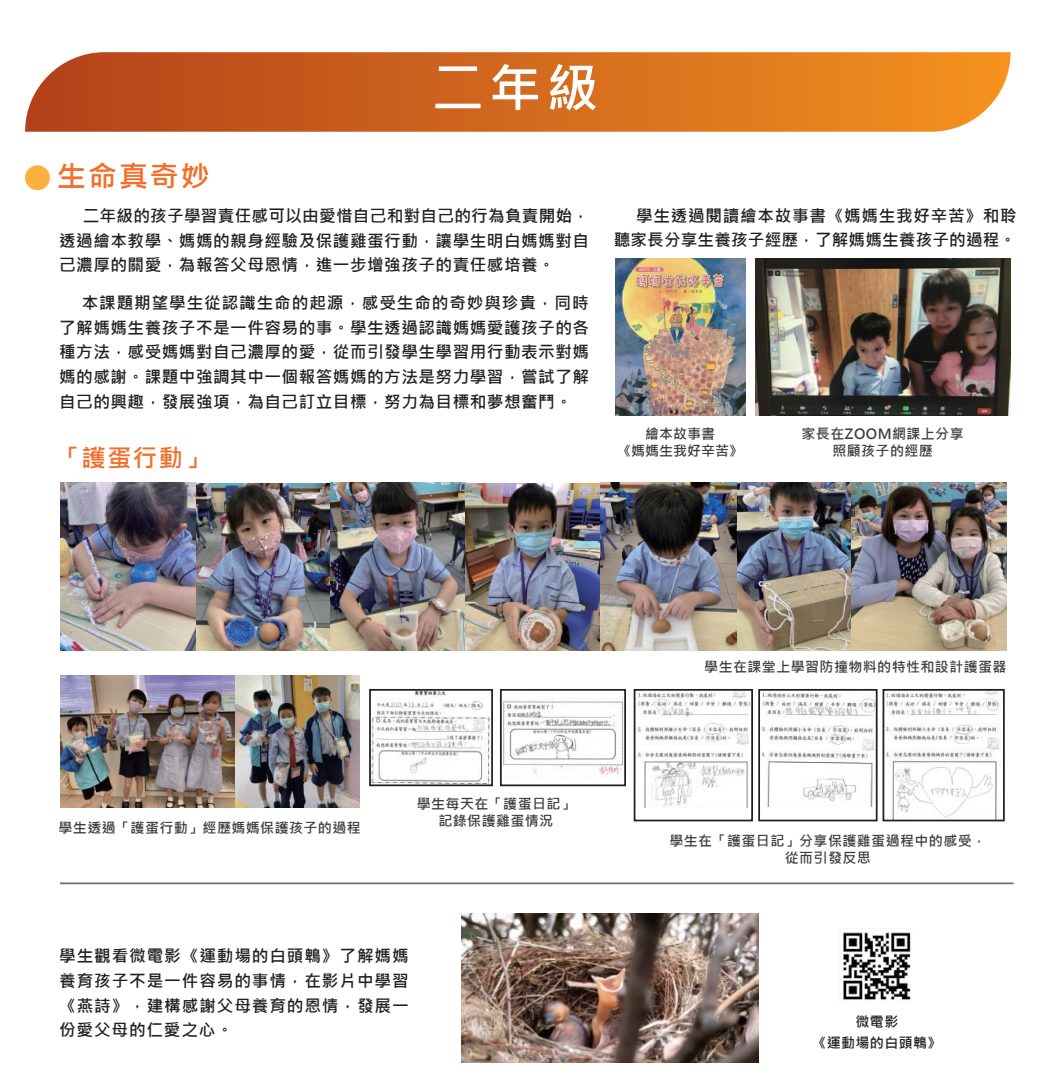
<style>
.page{position:relative;width:1042px;height:1092px;background:#fff}
.page>*{position:absolute;margin:0;border:0;box-sizing:border-box;transform-origin:0 0}
.t1{font:700 52.15px "Microsoft Jheng Hei";color:#fff}
.t2{font:700 29.4px "Microsoft Jheng Hei";letter-spacing:.05em;color:#f36e28}
.t3{font:700 24.5px "Microsoft Jheng Hei";color:#f36e28}
.t4{font:700 16.62px/24.7px "Microsoft Jheng Hei";letter-spacing:.03em;color:#231f20;text-align:justify}
.t5{font:700 16.62px/24.7px "Microsoft Jheng Hei";letter-spacing:.01em;color:#231f20;text-align:right}
.t6{font:700 14px/16.8px "Microsoft Jheng Hei";letter-spacing:.03em;color:#3e3e3f;text-align:center}
.t7{font:700 14px/16.8px "Microsoft Jheng Hei";color:#3e3e3f;text-align:center}
.t8{font:700 14px/20.1px "Microsoft Jheng Hei";letter-spacing:.03em;color:#231f20;text-align:center}
</style>
<div class="page">
<hr style="left:60px;top:882px;width:953px;height:2px;background:#6c6d70">
<svg style="left:25px;top:52px;width:985px;height:80px;background:#d56e26"></svg>
<img style="left:755px;top:258px;width:255px;height:157px">
<img style="left:615px;top:258px;width:130px;height:157px">
<img style="left:60px;top:675px;width:299px;height:132px">
<img style="left:461px;top:913px;width:297px;height:149px">
<img style="left:842px;top:928px;width:69px;height:72px">
<img style="left:60px;top:483px;width:666px;height:167px">
<img style="left:726px;top:483px;width:125px;height:167px">
<img style="left:851px;top:483px;width:155px;height:167px">
<img style="left:886px;top:692px;width:115px;height:126px">
<div style="left:882px;top:689px;width:123px;height:132px;border:2px solid #231f20"></div>
<img style="left:761px;top:692px;width:113px;height:114px">
<div style="left:758px;top:689px;width:119px;height:132px;border:2px solid #231f20"></div>
<img style="left:638px;top:692px;width:112px;height:115px">
<div style="left:634px;top:689px;width:119px;height:132px;border:2px solid #231f20"></div>
<img style="left:372px;top:692px;width:118px;height:91px">
<div style="left:369px;top:689px;width:124px;height:97px;border:2px solid #231f20"></div>
<img style="left:499px;top:699px;width:124px;height:78px">
<div style="left:500px;top:689px;width:126px;height:97px;border:2px solid #231f20"></div>
<div style="left:25px;top:165px;width:25px;height:25px;background:#fbb03f;border-radius:50%"></div>
<h1 class="t1" style="left:432px;top:56px;width:168px">二年級</h1>
<h2 class="t2" style="left:57px;top:158px;width:154px">生命真奇妙</h2>
<p class="t4" style="left:59px;top:203px;width:531px;text-indent:23px">二年級的孩子學習責任感可以由愛惜自己和對自己的行為負責開始，透過繪本教學、媽媽的親身經驗及保護雞蛋行動，讓學生明白媽媽對自己濃厚的關愛，為報答父母恩情，進一步增強孩子的責任感培養。</p>
<p class="t4" style="left:59px;top:290px;width:531px;text-indent:23px">本課題期望學生從認識生命的起源，感受生命的奇妙與珍貴，同時了解媽媽生養孩子不是一件容易的事。學生透過認識媽媽愛護孩子的各種方法，感受媽媽對自己濃厚的愛，從而引發學生學習用行動表示對媽媽的感謝。課題中強調其中一個報答媽媽的方法是努力學習，嘗試了解自己的興趣，發展強項，為自己訂立目標，努力為目標和夢想奮鬥。</p>
<h3 class="t3" style="left:57px;top:442px;width:153px">「護蛋行動」</h3>
<p class="t5" style="left:614px;top:203px;width:405px">學生透過閱讀繪本故事書《媽媽生我好辛苦》和聆<br>聽家長分享生養孩子經歷，了解媽媽生養孩子的過程。</p>
<p class="t7" style="left:617px;top:426px;width:127px">繪本故事書<br>《媽媽生我好辛苦》</p>
<p class="t6" style="left:801px;top:426px;width:164px">家長在ZOOM網課上分享照顧孩子的經歷</p>
<p class="t6" style="left:59px;top:819px;width:304px">學生透過「護蛋行動」經歷媽媽保護孩子的過程</p>
<p class="t6" style="left:417px;top:795px;width:160px">學生每天在「護蛋日記」記錄保護雞蛋情況</p>
<p class="t4" style="left:59px;top:943px;width:351px">學生觀看微電影《運動場的白頭鵯》了解媽媽養育孩子不是一件容易的事情，在影片中學習《燕詩》，建構感謝父母養育的恩情，發展一份愛父母的仁愛之心。</p>
<p class="t6" style="left:704px;top:658px;width:304px">學生在課堂上學習防撞物料的特性和設計護蛋器</p>
<p class="t6" style="left:669px;top:832px;width:318px">學生在「護蛋日記」分享保護雞蛋過程中的感受，從而引發反思</p>
<p class="t8" style="left:812px;top:1012px;width:131px">微電影<br>《運動場的白頭鵯》</p>
</div>
